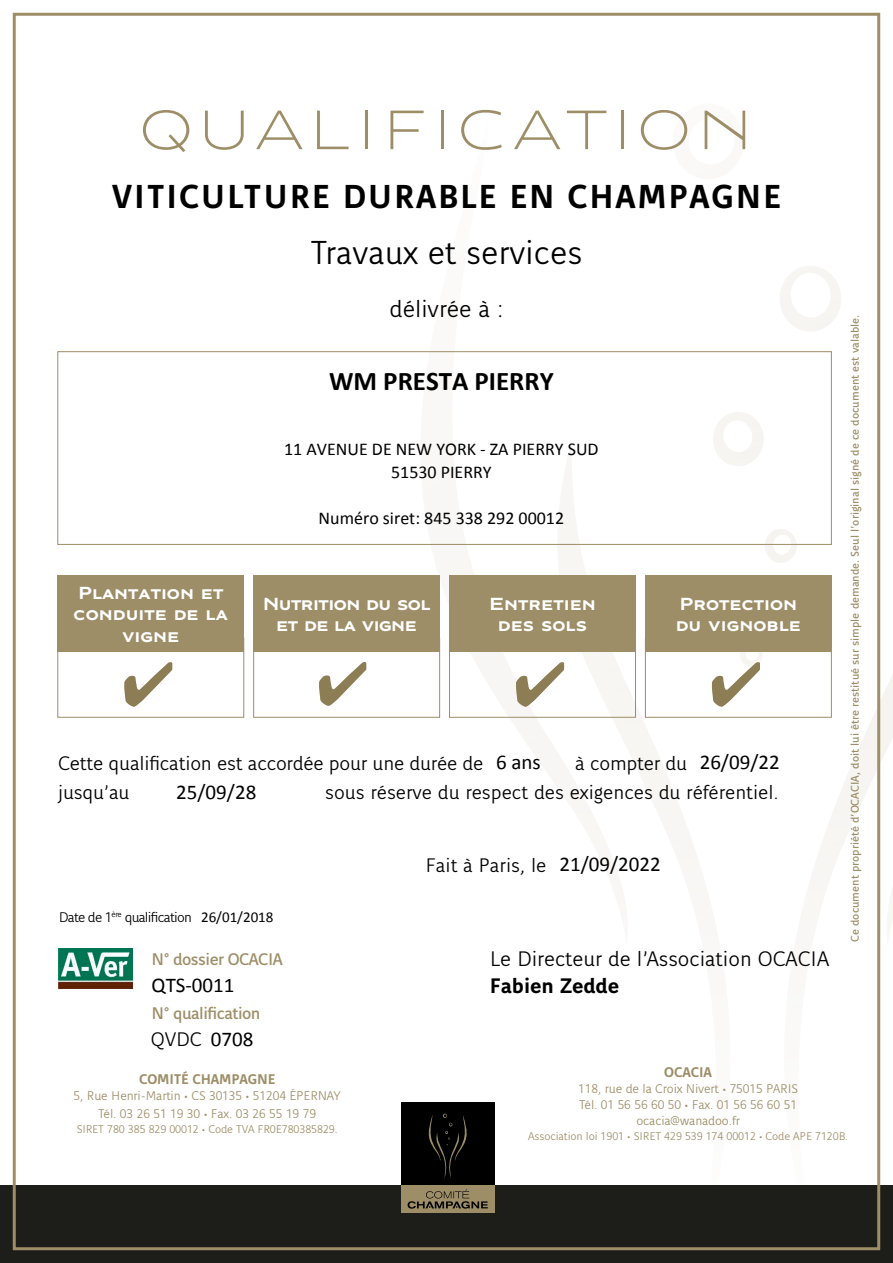
<style>
.page{position:relative;width:893px;height:1263px;background:#fff}
.page>*{position:absolute;margin:0;border:0;box-sizing:border-box;transform-origin:0 0}
.t1{font:300 57px "CIVC Title";letter-spacing:.09em;color:#9d8e68}
.t2{font:700 35.55px "CIVC Sans";letter-spacing:.05em;color:#000}
.t3{font:300 35.55px "CIVC Sans";color:#000}
.t4{font:700 27px "Calibri";color:#000}
.t5{font:300 25.5px "CIVC Sans";color:#000}
.t6{font:300 22.5px "CIVC Sans";color:#000}
.t7{font:700 22.5px "CIVC Sans";color:#000}
.t8{font:300 21px "CIVC Sans";letter-spacing:-.01em;color:#000}
.t9{font:21px "Calibri";color:#000}
.t10{font:18px/23px "Calibri";color:#000;text-align:center}
.t11{font:700 18px/21.6px "CIVC Title";color:#fff;text-align:center}
.t12{font:18px "CIVC Sans";letter-spacing:-.03em;color:#9d8e68}
.t13{font:700 18px/21.6px "CIVC Title";letter-spacing:-.03em;color:#fff;text-align:center}
.t14{font:300 15px "CIVC Sans";letter-spacing:-.05em;color:#000}
.t15{font:700 15px "CIVC Sans";letter-spacing:-.01em;color:#9d8e68}
.t16{font:15px "Calibri";color:#000}
.t17{font:300 13.5px/16.2px "CIVC Sans";letter-spacing:-.01em;color:#9d8e68;text-align:center}
.t18{font:12px "CIVC Sans";color:#9d8e68}
.t19{font:300 12px "CIVC Sans";letter-spacing:-.01em;color:#9d8e68}
.s1{font-family:"Calibri";font-weight:400}
</style>
<div class="page">
<svg style="left:439px;top:102px;width:454px;height:1083px"></svg>
<div style="left:0;top:1185px;width:893px;height:78px;background:#1d1d1a"></div>
<div style="left:57px;top:351px;width:775px;height:194px;border:1px solid #9d8e68"></div>
<img style="left:58px;top:949px;width:75px;height:39px">
<div style="left:645px;top:638px;width:187px;height:80px;border:1px solid #9d8e68"></div>
<div style="left:449px;top:638px;width:187px;height:80px;border:1px solid #9d8e68"></div>
<div style="left:253px;top:638px;width:187px;height:80px;border:1px solid #9d8e68"></div>
<div style="left:57px;top:638px;width:187px;height:80px;border:1px solid #9d8e68"></div>
<div style="left:253px;top:575px;width:187px;height:77px;background:#9d8e68"></div>
<div style="left:449px;top:575px;width:187px;height:77px;background:#9d8e68"></div>
<div style="left:645px;top:575px;width:187px;height:77px;background:#9d8e68"></div>
<div style="left:57px;top:575px;width:187px;height:77px;background:#9d8e68"></div>
<div style="left:401px;top:1102px;width:94px;height:83px;background:#000"></div>
<div style="left:401px;top:1185px;width:94px;height:27px;background:#9d8e68"></div>
<svg style="left:428px;top:1113px;width:39px;height:66px"></svg>
<svg style="left:408px;top:1189px;width:80px;height:20px"></svg>
<svg style="left:242px;top:662px;width:13px;height:45px"></svg>
<svg style="left:516px;top:662px;width:244px;height:45px"></svg>
<h1 class="t1" style="left:139px;top:96px;width:616px">QUALIFICATION</h1>
<h2 class="t2" style="left:112px;top:177px;width:671px">VITICULTURE DURABLE EN CHAMPAGNE</h2>
<h2 class="t3" style="left:310px;top:234px;width:274px">Travaux et services</h2>
<h3 class="t5" style="left:389px;top:295px;width:115px">délivrée à :</h3>
<h3 class="t4" style="left:329px;top:364px;width:226px">WM PRESTA PIERRY</h3>
<h3 class="t11" style="left:74px;top:582px;width:156px">Plantation et conduite de la vigne</h3>
<h3 class="t10" style="left:284px;top:438px;width:316px">11 AVENUE DE NEW YORK - ZA PIERRY SUD<br>51530 PIERRY</h3>
<h3 class="t10" style="left:319px;top:507px;width:247px">Numéro siret: 845 338 292 00012</h3>
<h3 class="t13" style="left:263px;top:593px;width:169px">Nutrition du sol et de la vigne</h3>
<h3 class="t11" style="left:489px;top:593px;width:108px">Entretien des sols</h3>
<h3 class="t11" style="left:676px;top:593px;width:127px;text-align:left">Protection du vignoble</h3>
<h3 class="t9" style="left:700px;top:749px;width:82px">26/09/22</h3>
<h3 class="t8" style="left:58px;top:752px;width:427px">Cette qualification est accordée pour une durée de</h3>
<h3 class="t8" style="left:575px;top:752px;width:113px">à compter du</h3>
<h3 class="t8" style="left:58px;top:781px;width:73px">jusqu’au</h3>
<h3 class="t8" style="left:325px;top:781px;width:455px">sous réserve du respect des exigences du référentiel.</h3>
<h3 class="t9" style="left:496px;top:749px;width:46px">6 ans</h3>
<h3 class="t9" style="left:176px;top:778px;width:82px">25/09/28</h3>
<p class="t14" style="left:59px;top:909px;width:135px">Date de 1<sup>ère</sup> qualification</p>
<p class="t16" style="left:201px;top:907px;width:74px">26/01/2018</p>
<h3 class="t12" style="left:152px;top:950px;width:133px">N° dossier OCACIA</h3>
<h3 class="t9" style="left:152px;top:972px;width:85px">QTS-0011</h3>
<h3 class="t12" style="left:152px;top:1003px;width:111px">N° qualification</h3>
<h3 class="t8" style="left:151px;top:1028px;width:104px">QVDC <span class="s1">0708</span></h3>
<h3 class="t8" style="left:425px;top:854px;width:122px">Fait à Paris, le</h3>
<h3 class="t9" style="left:559px;top:851px;width:103px">21/09/2022</h3>
<h3 class="t6" style="left:490px;top:947px;width:341px">Le Directeur de l’Association OCACIA</h3>
<h3 class="t7" style="left:490px;top:973px;width:131px">Fabien Zedde</h3>
<p class="t18" style="left:849px;top:942px;width:629px;rotate:-90deg">Ce document propriété d’OCACIA, doit lui être restitué sur simple demande. Seul l’original signé de ce document est valable.</p>
<p class="t15" style="left:139px;top:1071px;width:138px">COMITÉ CHAMPAGNE</p>
<p class="t17" style="left:74px;top:1087px;width:269px;line-height:18px">5, Rue Henri-Martin • CS 30135 • 51204 ÉPERNAY<br>Tél. 03 26 51 19 30 • Fax. 03 26 55 19 79</p>
<p class="t19" style="left:77px;top:1122px;width:263px">SIRET 780 385 829 00012 • Code TVA FR0E780385829.</p>
<p class="t15" style="left:664px;top:1064px;width:49px">OCACIA</p>
<p class="t17" style="left:578px;top:1080px;width:221px">118, rue de la Croix Nivert • 75015 PARIS<br>Tél. 01 56 56 60 50 • Fax. 01 56 56 60 51 ocacia@wanadoo.fr</p>
<p class="t19" style="left:528px;top:1129px;width:322px">Association loi 1901 • SIRET 429 539 174 00012 • Code APE 7120B.</p>
</div>
